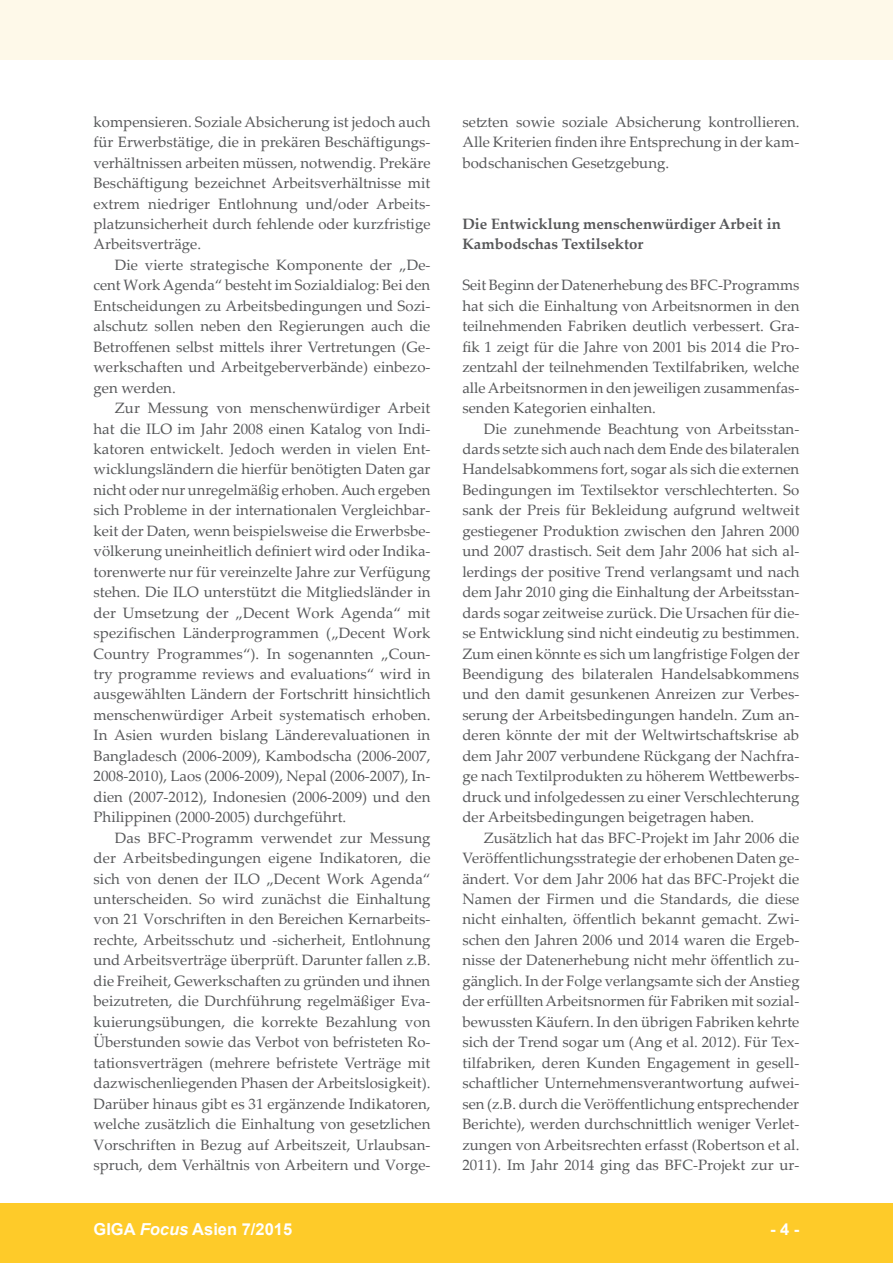
<style>
.page{position:relative;width:893px;height:1263px;background:#fff}
.page>*{position:absolute;margin:0;border:0;box-sizing:border-box;transform-origin:0 0}
.t1{font:700 16.5px "Arial";color:#fff}
.foc__text_fliesstext{font:15px/20.4px "Palatino Linotype";color:#57585a;text-align:justify}
.foc__text_1__absatz{font:15px/20.4px "Palatino Linotype";color:#57585a;text-align:justify}
.foc__text_ueberschri{font:700 15px/20.4px "Palatino Linotype";color:#57585a}
.s1{font-style:italic}
</style>
<div class="page">
<div style="left:0;top:1203px;width:893px;height:60px;background:#fecb29"></div>
<div style="left:0;top:1px;width:893px;height:59px;background:#fef9e9"></div>
<p class="foc__text_fliesstext" style="left:94px;top:111px;width:339px">kompensieren. Soziale Absicherung ist jedoch auch für Erwerbstätige, die in prekären Beschäftigungs&shy;verhältnissen arbeiten müssen, notwendig. Prekäre Beschäftigung bezeichnet Arbeitsverhältnisse mit extrem niedriger Entlohnung und/oder Arbeits&shy;platzunsicherheit durch fehlende oder kurzfristige Arbeitsverträge.</p>
<p class="foc__text_fliesstext" style="left:94px;top:254px;width:338px;text-indent:21px">Die vierte strategische Komponente der „De&shy;cent Work Agenda“ besteht im Sozialdialog: Bei den Entscheidungen zu Arbeitsbedingungen und Sozi&shy;alschutz sollen neben den Regierungen auch die Betroffenen selbst mittels ihrer Vertretungen (Ge&shy;werkschaften und Arbeitgeberverbände) einbezo&shy;gen werden.</p>
<p class="foc__text_fliesstext" style="left:94px;top:397px;width:339px;text-indent:21px">Zur Messung von menschenwürdiger Arbeit hat die ILO im Jahr 2008 einen Katalog von Indi&shy;katoren entwickelt. Jedoch werden in vielen Ent&shy;wicklungsländern die hierfür benötigten Daten gar nicht oder nur unregelmäßig erhoben. Auch ergeben sich Probleme in der internationalen Vergleichbar&shy;keit der Daten, wenn beispielsweise die Erwerbsbe&shy;völkerung uneinheitlich definiert wird oder Indika&shy;torenwerte nur für vereinzelte Jahre zur Verfügung stehen. Die ILO unterstützt die Mitgliedsländer in der Umsetzung der „Decent Work Agenda“ mit spezifischen Länderprogrammen („Decent Work Country Programmes“). In sogenannten „Coun&shy;try programme reviews and evaluations“ wird in ausgewählten Ländern der Fortschritt hinsichtlich menschenwürdiger Arbeit systematisch erhoben.<br>In Asien wurden bislang Länderevaluationen in Bangladesch (2006-2009), Kambodscha (2006-2007, 2008-2010), Laos (2006-2009), Nepal (2006-2007), In&shy;dien (2007-2012), Indonesien (2006-2009) und den Philippinen (2000-2005) durchgeführt.</p>
<p class="foc__text_fliesstext" style="left:94px;top:827px;width:339px;text-indent:21px">Das BFC-Programm verwendet zur Messung der Arbeitsbedingungen eigene Indikatoren, die sich von denen der ILO „Decent Work Agenda“ unterscheiden. So wird zunächst die Einhaltung von 21 Vorschriften in den Bereichen Kernarbeits&shy;rechte, Arbeitsschutz und -sicherheit, Entlohnung und Arbeitsverträge überprüft. Darunter fallen z.B. die Freiheit, Gewerkschaften zu gründen und ihnen beizutreten, die Durchführung regelmäßiger Eva&shy;kuierungsübungen, die korrekte Bezahlung von Überstunden sowie das Verbot von befristeten Ro&shy;tationsverträgen (mehrere befristete Verträge mit dazwischenliegenden Phasen der Arbeitslosigkeit).<br>Darüber hinaus gibt es 31 ergänzende Indikatoren, welche zusätzlich die Einhaltung von gesetzlichen Vorschriften in Bezug auf Arbeitszeit, Urlaubsan&shy;spruch, dem Verhältnis von Arbeitern und Vorge-</p>
<p class="foc__text_fliesstext" style="left:462px;top:111px;width:339px">setzten sowie soziale Absicherung kontrollieren.<br>Alle Kriterien finden ihre Entsprechung in der kam&shy;bodschanischen Gesetzgebung.</p>
<p class="foc__text_ueberschri" style="left:462px;top:213px;width:320px">Die Entwicklung menschenwürdiger Arbeit in<br>Kambodschas Textilsektor</p>
<p class="foc__text_1__absatz" style="left:462px;top:274px;width:339px">Seit Beginn der Datenerhebung des BFC-Programms hat sich die Einhaltung von Arbeitsnormen in den teilnehmenden Fabriken deutlich verbessert. Gra&shy;fik 1 zeigt für die Jahre von 2001 bis 2014 die Pro&shy;zentzahl der teilnehmenden Textilfabriken, welche alle Arbeitsnormen in den jeweiligen zusammenfas&shy;senden Kategorien einhalten.</p>
<p class="foc__text_fliesstext" style="left:462px;top:418px;width:339px;text-indent:21px">Die zunehmende Beachtung von Arbeitsstan&shy;dards setzte sich auch nach dem Ende des bilateralen Handelsabkommens fort, sogar als sich die externen Bedingungen im Textilsektor verschlechterten. So sank der Preis für Bekleidung aufgrund weltweit gestiegener Produktion zwischen den Jahren 2000 und 2007 drastisch. Seit dem Jahr 2006 hat sich al&shy;lerdings der positive Trend verlangsamt und nach dem Jahr 2010 ging die Einhaltung der Arbeitsstan&shy;dards sogar zeitweise zurück. Die Ursachen für die&shy;se Entwicklung sind nicht eindeutig zu bestimmen.<br>Zum einen könnte es sich um langfristige Folgen der Beendigung des bilateralen Handelsabkommens und den damit gesunkenen Anreizen zur Verbes&shy;serung der Arbeitsbedingungen handeln. Zum an&shy;deren könnte der mit der Weltwirtschaftskrise ab dem Jahr 2007 verbundene Rückgang der Nachfra&shy;ge nach Textilprodukten zu höherem Wettbewerbs&shy;druck und infolgedessen zu einer Verschlechterung der Arbeitsbedingungen beigetragen haben.</p>
<p class="foc__text_fliesstext" style="left:462px;top:827px;width:339px;text-indent:21px">Zusätzlich hat das BFC-Projekt im Jahr 2006 die Veröffentlichungsstrategie der erhobenen Daten ge&shy;ändert. Vor dem Jahr 2006 hat das BFC-Projekt die Namen der Firmen und die Standards, die diese nicht einhalten, öffentlich bekannt gemacht. Zwi&shy;schen den Jahren 2006 und 2014 waren die Ergeb&shy;nisse der Datenerhebung nicht mehr öffentlich zu&shy;gänglich. In der Folge verlangsamte sich der Anstieg der erfüllten Arbeitsnormen für Fabriken mit sozial&shy;bewussten Käufern. In den übrigen Fabriken kehrte sich der Trend sogar um (Ang et al. 2012). Für Tex&shy;tilfabriken, deren Kunden Engagement in gesell&shy;schaftlicher Unternehmensverantwortung aufwei&shy;sen (z.B. durch die Veröffentlichung entsprechender Berichte), werden durchschnittlich weniger Verlet&shy;zungen von Arbeitsrechten erfasst (Robertson et al.<br>2011). Im Jahr 2014 ging das BFC-Projekt zur ur-</p>
<p class="t1" style="left:94px;top:1218px;width:200px">GIGA <span class="s1">Focus</span> Asien 7/2015</p>
<p class="t1" style="left:770px;top:1218px;width:31px">- 4 -</p>
</div>
